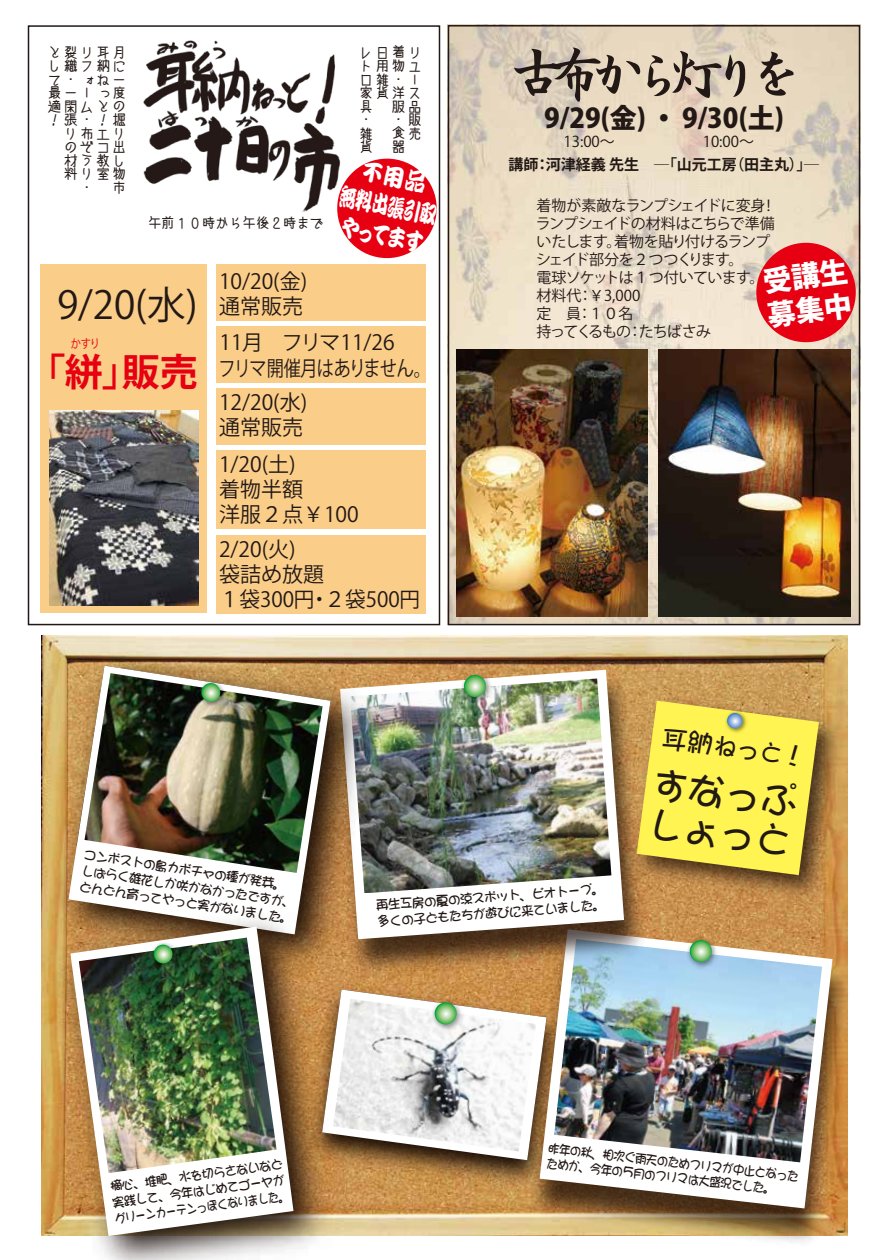
<style>
.page{position:relative;width:888px;height:1260px;background:#fff}
.page>*{position:absolute;margin:0;border:0;box-sizing:border-box;transform-origin:0 0}
.t1{font:700 56.55px "AS Kai Sho";letter-spacing:-.3em;color:#221815}
.t2{font:40.2px/39.2px "DF Brush SQ W5 WIN RKSJ H";color:#221815}
.t3{font:38.55px "Koz Go Pr 6 N";color:#221815}
.t4{font:700 37.95px "Koz Go Pr 6 N";color:#e60012}
.t5{font:800 27px "Koz Go Pr 6 N";color:#221815}
.t6{font:25.5px "DF Brush SQ W5 WIN RKSJ H";color:#221815}
.t7{font:24.45px/29.2px "Kantinliu EGP Heavy SJIS";color:#fff;text-align:center;scale:.89 1}
.t8{font:21px/25.2px "Koz Go Pr 6 N";color:#221815}
.t9{font:21px/25.2px "Koz Go Pr 6 N";letter-spacing:-.03em;color:#221815}
.t10{font:15px/18px "Koz Go Pr 6 N";letter-spacing:-.04em;color:#221815}
.t11{font:700 15px "Koz Go Pr 6 N";color:#221815}
.t12{font:13.5px/16.2px "DF Maru Moji W7 WIN RKSJ H";color:#221815}
.t13{font:13.5px/13.5px "cinecaption";color:#221815}
.t14{font:13.5px/16.2px "DF Maru Moji W7 WIN RKSJ H";color:#221815;scale:.95 1}
.t15{font:13.5px/14.9px "DF Maru Moji W7 WIN RKSJ H";color:#221815;scale:.9 1}
.t16{font:12px "Koz Go Pr 6 N";color:#e60012;scale:.85 1}
</style>
<div class="page">
<img style="left:42px;top:635px;width:805px;height:601px">
<div style="left:28px;top:25px;width:412px;height:600px;border:2px solid #221815"></div>
<img style="left:451px;top:28px;width:406px;height:594px">
<img style="left:652px;top:695px;width:194px;height:208px">
<svg style="left:652px;top:701px;width:167px;height:174px;background:#ecdd4e"></svg>
<img style="left:347px;top:983px;width:154px;height:209px">
<img style="left:501px;top:910px;width:347px;height:332px">
<svg style="left:540px;top:929px;width:293px;height:279px"></svg>
<img style="left:554px;top:939px;width:268px;height:223px">
<img style="left:684px;top:934px;width:38px;height:39px">
<svg style="left:689px;top:940px;width:24px;height:23px"></svg>
<svg style="left:347px;top:990px;width:200px;height:170px"></svg>
<img style="left:726px;top:711px;width:22px;height:23px">
<svg style="left:727px;top:713px;width:15px;height:15px"></svg>
<img style="left:383px;top:670px;width:269px;height:313px">
<svg style="left:383px;top:670px;width:241px;height:269px"></svg>
<img style="left:383px;top:678px;width:228px;height:215px">
<img style="left:461px;top:672px;width:32px;height:33px">
<svg style="left:464px;top:675px;width:22px;height:22px"></svg>
<img style="left:43px;top:640px;width:340px;height:348px">
<svg style="left:68px;top:666px;width:263px;height:235px"></svg>
<img style="left:85px;top:673px;width:238px;height:200px">
<img style="left:196px;top:678px;width:33px;height:34px">
<svg style="left:200px;top:683px;width:21px;height:20px"></svg>
<img style="left:44px;top:901px;width:303px;height:359px">
<svg style="left:70px;top:927px;width:224px;height:309px"></svg>
<img style="left:79px;top:938px;width:198px;height:235px">
<img style="left:151px;top:941px;width:29px;height:30px">
<svg style="left:153px;top:945px;width:20px;height:19px"></svg>
<div style="left:216px;top:264px;width:210px;height:57px;background:#facd89"></div>
<div style="left:216px;top:326px;width:210px;height:57px;background:#facd89"></div>
<div style="left:216px;top:388px;width:210px;height:57px;background:#facd89"></div>
<div style="left:216px;top:450px;width:210px;height:79px;background:#facd89"></div>
<div style="left:216px;top:535px;width:210px;height:78px;background:#facd89"></div>
<div style="left:40px;top:264px;width:167px;height:349px;background:#facd89"></div>
<div style="left:448px;top:25px;width:412px;height:600px;border:2px solid #221815"></div>
<img style="left:143px;top:40px;width:203px;height:172px">
<div style="left:337px;top:159px;width:100px;height:99px;background:#e60012;border-radius:50%"></div>
<div style="left:756px;top:243px;width:100px;height:99px;background:#e60012;border-radius:50%"></div>
<img style="left:50px;top:411px;width:149px;height:194px">
<img style="left:456px;top:349px;width:192px;height:267px">
<img style="left:659px;top:349px;width:191px;height:267px">
<svg style="left:763px;top:257px;width:89px;height:72px"></svg>
<p class="t13" style="left:48px;top:47px;width:79px">と裂リ耳月し織フ納にて・<br>最一ー<br>適閑ムとの！</p>
<p class="t13" style="left:80px;top:74px;width:46px">ォね一</p>
<p class="t13" style="left:96px;top:80px;width:30px;line-height:27px">っ度！</p>
<p class="t13" style="left:113px;top:114px;width:14px">掘</p>
<p class="t13" style="left:64px;top:114px;width:63px">張・<br>り布エりのぞコ出材う教し料り室物</p>
<p class="t13" style="left:113px;top:182px;width:14px">市</p>
<p class="t13" style="left:80px;top:182px;width:9px">・</p>
<p class="t13" style="left:148px;top:217px;width:177px">午前１０時から午後２時まで</p>
<p class="t13" style="left:360px;top:47px;width:62px">レ日着リト用物ユロ雑・<br>家貨洋ス具<br>・<br>雑<br>貨</p>
<p class="t13" style="left:408px;top:74px;width:9px">ー</p>
<p class="t13" style="left:408px;top:114px;width:14px">販</p>
<p class="t13" style="left:392px;top:101px;width:30px">服品・<br>食売器</p>
<h3 class="t7" style="left:349px;top:152px;width:114px;rotate:12deg">不用品<br>無料出張引取やってます</h3>
<h3 class="t3" style="left:57px;top:284px;width:142px">9/20(水)</h3>
<p class="t16" style="left:71px;top:337px;width:36px">かすり</p>
<h3 class="t4" style="left:27px;top:351px;width:172px">「絣」販売</h3>
<h3 class="t8" style="left:219px;top:269px;width:90px">10/20(金)通常販売</h3>
<h3 class="t9" style="left:219px;top:331px;width:214px">11月　フリマ11/26<br>フリマ開催月はありません。</h3>
<h3 class="t8" style="left:219px;top:390px;width:90px">12/20(水)通常販売</h3>
<h3 class="t8" style="left:219px;top:452px;width:141px">1/20(土)<br>着物半額<br>洋服２点￥100</h3>
<h3 class="t8" style="left:219px;top:537px;width:203px">2/20(火)<br>袋詰め放題<br>１袋300円・２袋500円</h3>
<h1 class="t1" style="left:510px;top:47px;width:296px">古布から灯りを</h1>
<p class="t10" style="left:564px;top:133px;width:53px">13:00～</p>
<p class="t10" style="left:703px;top:133px;width:53px">10:00～</p>
<p class="t11" style="left:508px;top:156px;width:312px">講師：河津経義 先生　─「山元工房（田主丸）」─</p>
<p class="t10" style="left:536px;top:196px;width:242px">着物が素敵なランプシェイドに変身！ランプシェイドの材料はこちらで準備いたします。着物を貼り付けるランプシェイド部分を２つつくります。<br>電球ソケットは１つ付いています。材料代：￥3,000<br>定　員：１０名<br>持ってくるもの：たちばさみ</p>
<h3 class="t5" style="left:544px;top:102px;width:241px">9/29(金) ・ 9/30(土)</h3>
<p class="t12" style="left:85px;top:845px;width:218px;rotate:9deg">コンポストの島カボチャの種が発芽。しばらく雄花しか咲かなかったですが、どんどん育ってやっと実がなりました。</p>
<p class="t14" style="left:109px;top:1179px;width:187px;rotate:-8deg">摘心、堆肥、水を切らさないなど実践して、今年はじめてゴーヤがグリーンカーテンっぽくなりました。</p>
<p class="t12" style="left:375px;top:897px;width:231px;rotate:-4deg">再生工房の夏の涼スポット、ビオトープ。多くの子どもたちが遊びに来ていました。</p>
<h3 class="t6" style="left:664px;top:726px;width:147px;rotate:7deg">耳納ねっと！</h3>
<h2 class="t2" style="left:653px;top:764px;width:150px;rotate:7deg">すなっぷしょっと</h2>
<p class="t15" style="left:549px;top:1142px;width:282px;rotate:6deg">昨年の秋、相次ぐ雨天のためフリマが中止となったためか、今年の５月のフリマは大盛況でした。</p>
</div>
